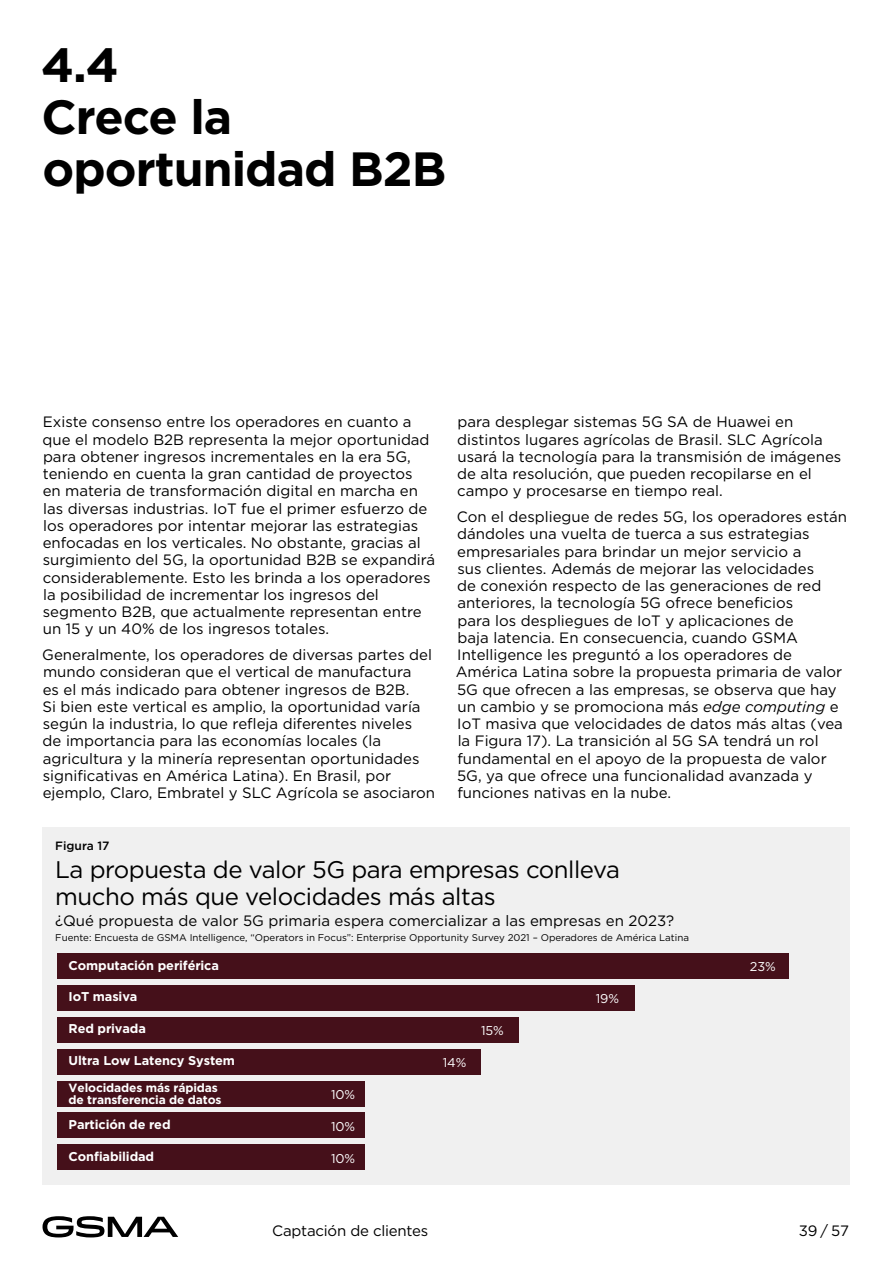
<style>
.page{position:relative;width:893px;height:1263px;background:#fff}
.page>*{position:absolute;margin:0;border:0;box-sizing:border-box;transform-origin:0 0}
.t1{font:700 48px/51.8px "Gotham";letter-spacing:-.02em;color:#000}
.Fig_title{font:24px/27.6px "Gotham";letter-spacing:-.02em;color:#000}
.B1{font:15px/17.2px "Gotham";color:#000}
.Fig_title-2{font:15px "Gotham";color:#000}
.t2{font:700 12.75px "Gotham";letter-spacing:-.01em;color:#fff}
.t3{font:12.75px "Gotham";letter-spacing:-.01em;color:#fff}
.t4{font:700 12px/12px "Gotham";letter-spacing:-.01em;color:#fff}
.Fig_number{font:500 12px "Gotham";color:#000}
.Fig_source{font:9.75px "Gotham";color:#000}
.s1{font-style:italic}
</style>
<div class="page">
<svg style="left:43px;top:1216px;width:135px;height:21px"></svg>
<div style="left:43px;top:827px;width:807px;height:357px;background:#f0f0f0"></div>
<div style="left:57px;top:953px;width:731px;height:26px;background:#45101a"></div>
<div style="left:57px;top:985px;width:577px;height:26px;background:#45101a"></div>
<div style="left:57px;top:1017px;width:462px;height:25px;background:#45101a"></div>
<div style="left:57px;top:1049px;width:423px;height:25px;background:#45101a"></div>
<div style="left:57px;top:1080px;width:308px;height:26px;background:#45101a"></div>
<div style="left:57px;top:1112px;width:308px;height:26px;background:#45101a"></div>
<div style="left:57px;top:1144px;width:308px;height:26px;background:#45101a"></div>
<h1 class="t1" style="left:41px;top:39px;width:407px">4.4<br>Crece la oportunidad B2B</h1>
<p class="B1" style="left:43px;top:413px;width:394px">Existe consenso entre los operadores en cuanto a que el modelo B2B representa la mejor oportunidad para obtener ingresos incrementales en la era 5G, teniendo en cuenta la gran cantidad de proyectos<br>en materia de transformación digital en marcha en las diversas industrias. IoT fue el primer esfuerzo de los operadores por intentar mejorar las estrategias enfocadas en los verticales. No obstante, gracias al surgimiento del 5G, la oportunidad B2B se expandirá considerablemente. Esto les brinda a los operadores la posibilidad de incrementar los ingresos del segmento B2B, que actualmente representan entre un 15 y un 40% de los ingresos totales.</p>
<p class="B1" style="left:42px;top:646px;width:394px">Generalmente, los operadores de diversas partes del mundo consideran que el vertical de manufactura<br>es el más indicado para obtener ingresos de B2B.<br>Si bien este vertical es amplio, la oportunidad varía según la industria, lo que refleja diferentes niveles<br>de importancia para las economías locales (la agricultura y la minería representan oportunidades significativas en América Latina). En Brasil, por ejemplo, Claro, Embratel y SLC Agrícola se asociaron</p>
<p class="B1" style="left:457px;top:413px;width:386px">para desplegar sistemas 5G SA de Huawei en distintos lugares agrícolas de Brasil. SLC Agrícola usará la tecnología para la transmisión de imágenes de alta resolución, que pueden recopilarse en el campo y procesarse en tiempo real.</p>
<p class="B1" style="left:456px;top:508px;width:393px">Con el despliegue de redes 5G, los operadores están dándoles una vuelta de tuerca a sus estrategias empresariales para brindar un mejor servicio a<br>sus clientes. Además de mejorar las velocidades<br>de conexión respecto de las generaciones de red anteriores, la tecnología 5G ofrece beneficios<br>para los despliegues de IoT y aplicaciones de<br>baja latencia. En consecuencia, cuando GSMA Intelligence les preguntó a los operadores de América Latina sobre la propuesta primaria de valor 5G que ofrecen a las empresas, se observa que hay un cambio y se promociona más <span class="s1">edge computing</span> e IoT masiva que velocidades de datos más altas (vea la Figura 17). La transición al 5G SA tendrá un rol fundamental en el apoyo de la propuesta de valor 5G, ya que ofrece una funcionalidad avanzada y funciones nativas en la nube.</p>
<p class="Fig_number" style="left:55px;top:838px;width:56px">Figura 17</p>
<p class="Fig_title" style="left:55px;top:855px;width:566px">La propuesta de valor 5G para empresas conlleva mucho más que velocidades más altas</p>
<p class="Fig_title-2" style="left:55px;top:911px;width:620px">¿Qué propuesta de valor 5G primaria espera comercializar a las empresas en 2023?</p>
<p class="Fig_source" style="left:55px;top:932px;width:635px">Fuente: Encuesta de GSMA Intelligence, “Operators in Focus”: Enterprise Opportunity Survey 2021 – Operadores de América Latina</p>
<p class="t2" style="left:69px;top:956px;width:152px">Computación periférica</p>
<p class="t2" style="left:69px;top:988px;width:70px">IoT masiva</p>
<p class="t3" style="left:596px;top:990px;width:25px">19%</p>
<p class="t2" style="left:69px;top:1020px;width:79px">Red privada</p>
<p class="t3" style="left:481px;top:1022px;width:24px">15%</p>
<p class="t2" style="left:69px;top:1052px;width:168px">Ultra Low Latency System</p>
<p class="t3" style="left:443px;top:1054px;width:25px">14%</p>
<p class="t4" style="left:69px;top:1081px;width:154px">Velocidades más rápidas de transferencia de datos</p>
<p class="t3" style="left:331px;top:1086px;width:26px">10%</p>
<p class="t2" style="left:69px;top:1116px;width:103px">Partición de red</p>
<p class="t3" style="left:331px;top:1118px;width:26px">10%</p>
<p class="t2" style="left:69px;top:1148px;width:87px">Confiabilidad</p>
<p class="t3" style="left:331px;top:1150px;width:26px">10%</p>
<p class="t3" style="left:750px;top:958px;width:27px">23%</p>
<p class="B1" style="left:272px;top:1222px;width:158px">Captación de clientes</p>
<p class="B1" style="left:799px;top:1222px;width:52px">39 / 57</p>
</div>
